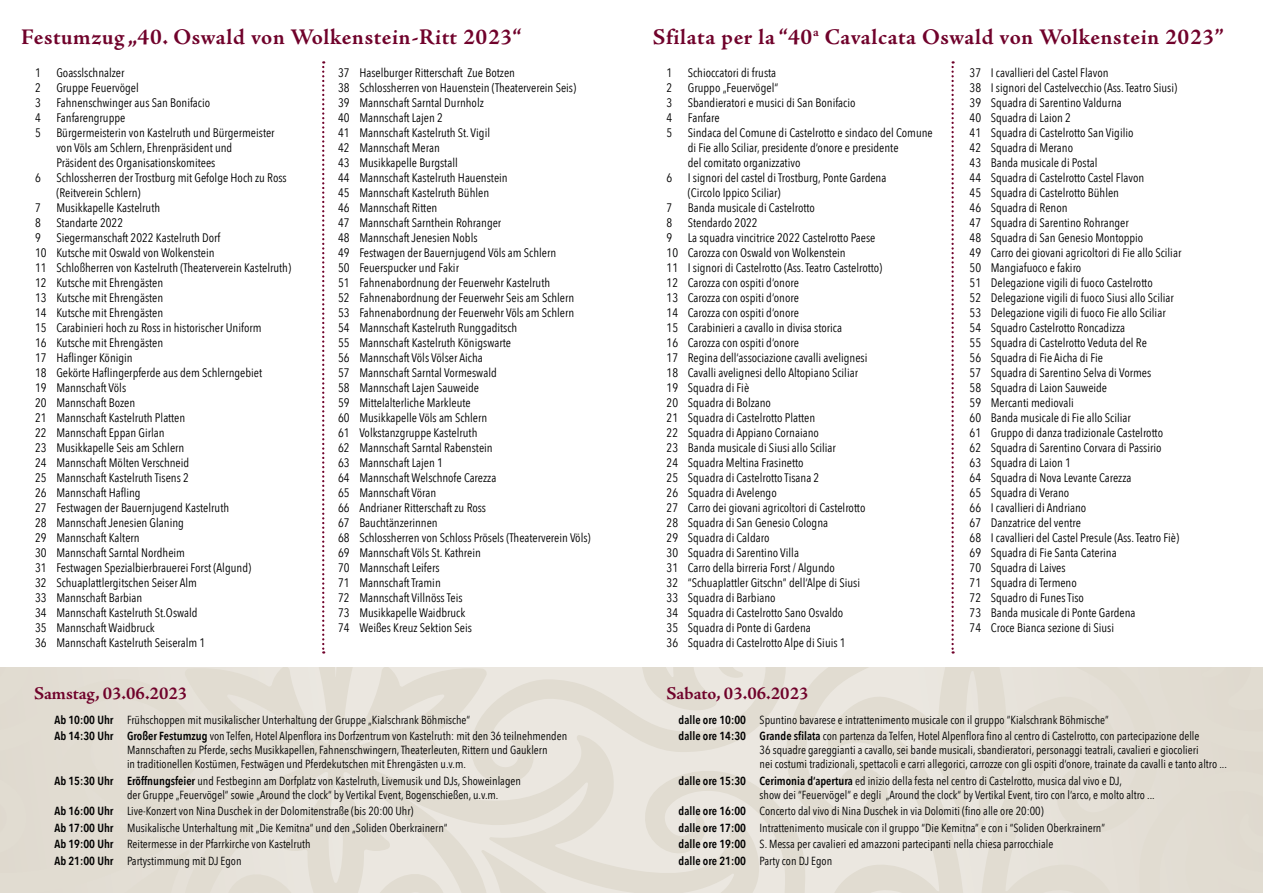
<style>
.page{position:relative;width:1263px;height:893px;background:#fff}
.page>*{position:absolute;margin:0;border:0;box-sizing:border-box;transform-origin:0 0}
.t1{font:700 22.5px "Adobe Jenson Pro";letter-spacing:.025em;color:#70022b}
.t2{font:700 18px "Adobe Jenson Pro";color:#70022b}
.t3{font:12.3px/15px "Avenir Next Condensed";color:#000}
.t4{font:11.7px/16.4px "Avenir Next Condensed";color:#000}
.s1{font-weight:600}
</style>
<div class="page">
<svg style="left:322px;top:61px;width:2px;height:593px"></svg>
<svg style="left:951px;top:61px;width:3px;height:593px"></svg>
<svg style="left:769px;top:668px;width:494px;height:225px"></svg>
<svg style="left:0;top:668px;width:769px;height:225px;fill:#e5e0d7"></svg>
<div style="left:0;top:668px;width:206px;height:185px;background:#e1dcd1"></div>
<h1 class="t1" style="left:21px;top:24px;width:502px">Festumzug „40. Oswald von Wolkenstein-Ritt 2023“</h1>
<h1 class="t1" style="left:653px;top:24px;width:572px">Sfilata per la “40<sup>a</sup> Cavalcata Oswald von Wolkenstein 2023”</h1>
<p class="t3" style="left:35px;top:64px;width:7px">1</p>
<p class="t3" style="left:56px;top:64px;width:70px">Goasslschnalzer</p>
<p class="t3" style="left:35px;top:79px;width:7px">2</p>
<p class="t3" style="left:56px;top:79px;width:84px">Gruppe Feuervögel</p>
<p class="t3" style="left:35px;top:94px;width:7px">3</p>
<p class="t3" style="left:56px;top:94px;width:155px">Fahnenschwinger aus San Bonifacio</p>
<p class="t3" style="left:35px;top:109px;width:7px">4</p>
<p class="t3" style="left:56px;top:109px;width:71px">Fanfarengruppe</p>
<p class="t3" style="left:35px;top:124px;width:7px">5</p>
<p class="t3" style="left:56px;top:124px;width:220px">Bürgermeisterin von Kastelruth und Bürgermeister von Völs am Schlern, Ehrenpräsident und<br>Präsident des Organisationskomitees</p>
<p class="t3" style="left:35px;top:169px;width:7px">6</p>
<p class="t3" style="left:56px;top:169px;width:232px">Schlossherren der Trostburg mit Gefolge Hoch zu Ross (Reitverein Schlern)</p>
<p class="t3" style="left:35px;top:199px;width:7px">7</p>
<p class="t3" style="left:56px;top:199px;width:105px">Musikkapelle Kastelruth</p>
<p class="t3" style="left:35px;top:214px;width:7px">8</p>
<p class="t3" style="left:56px;top:214px;width:68px">Standarte 2022</p>
<p class="t3" style="left:35px;top:229px;width:7px">9</p>
<p class="t3" style="left:969px;top:64px;width:213px">37 I cavallieri del Castel Flavon<br>38 I signori del Castelvecchio (Ass. Teatro Siusi)<br>39 Squadra di Sarentino Valdurna<br>40 Squadra di Laion 2<br>41 Squadra di Castelrotto San Vigilio<br>42 Squadra di Merano<br>43 Banda musicale di Postal<br>44 Squadra di Castelrotto Castel Flavon<br>45 Squadra di Castelrotto Bühlen<br>46 Squadra di Renon<br>47 Squadra di Sarentino Rohranger<br>48 Squadra di San Genesio Montoppio<br>49 Carro dei giovani agricoltori di Fie allo Sciliar 50 Mangiafuoco e fakiro<br>51 Delegazione vigili di fuoco Castelrotto<br>52 Delegazione vigili di fuoco Siusi allo Sciliar 53 Delegazione vigili di fuoco Fie allo Sciliar<br>54 Squadro Castelrotto Roncadizza<br>55 Squadra di Castelrotto Veduta del Re<br>56 Squadra di Fie Aicha di Fie<br>57 Squadra di Sarentino Selva di Vormes<br>58 Squadra di Laion Sauweide<br>59 Mercanti mediovali<br>60 Banda musicale di Fie allo Sciliar<br>61 Gruppo di danza tradizionale Castelrotto<br>62 Squadra di Sarentino Corvara di Passirio<br>63 Squadra di Laion 1<br>64 Squadra di Nova Levante Carezza<br>65 Squadra di Verano<br>66 I cavallieri di Andriano<br>67 Danzatrice del ventre<br>68 I cavallieri del Castel Presule (Ass. Teatro Fiè)<br>69 Squadra di Fie Santa Caterina<br>70 Squadra di Laives<br>71 Squadra di Termeno<br>72 Squadro di Funes Tiso<br>73 Banda musicale di Ponte Gardena<br>74 Croce Bianca sezione di Siusi</p>
<p class="t3" style="left:338px;top:65px;width:254px">37 Haselburger Ritterschaft Zue Botzen<br>38 Schlossherren von Hauenstein (Theaterverein Seis)<br>39 Mannschaft Sarntal Durnholz<br>40 Mannschaft Lajen 2<br>41 Mannschaft Kastelruth St. Vigil<br>42 Mannschaft Meran<br>43 Musikkapelle Burgstall<br>44 Mannschaft Kastelruth Hauenstein<br>45 Mannschaft Kastelruth Bühlen<br>46 Mannschaft Ritten<br>47 Mannschaft Sarnthein Rohranger<br>48 Mannschaft Jenesien Nobls<br>49 Festwagen der Bauernjugend Völs am Schlern<br>50 Feuerspucker und Fakir<br>51 Fahnenabordnung der Feuerwehr Kastelruth<br>52 Fahnenabordnung der Feuerwehr Seis am Schlern<br>53 Fahnenabordnung der Feuerwehr Völs am Schlern<br>54 Mannschaft Kastelruth Runggaditsch<br>55 Mannschaft Kastelruth Königswarte<br>56 Mannschaft Völs Völser Aicha<br>57 Mannschaft Sarntal Vormeswald<br>58 Mannschaft Lajen Sauweide<br>59 Mittelalterliche Markleute<br>60 Musikkapelle Völs am Schlern<br>61 Volkstanzgruppe Kastelruth<br>62 Mannschaft Sarntal Rabenstein<br>63 Mannschaft Lajen 1<br>64 Mannschaft Welschnofe Carezza<br>65 Mannschaft Vöran<br>66 Andrianer Ritterschaft zu Ross<br>67 Bauchtänzerinnen<br>68 Schlossherren von Schloss Prösels (Theaterverein Völs)<br>69 Mannschaft Völs St. Kathrein<br>70 Mannschaft Leifers<br>71 Mannschaft Tramin<br>72 Mannschaft Villnöss Teis<br>73 Musikkapelle Waidbruck<br>74 Weißes Kreuz Sektion Seis</p>
<p class="t3" style="left:666px;top:65px;width:7px">1</p>
<p class="t3" style="left:688px;top:65px;width:90px">Schioccatori di frusta</p>
<p class="t3" style="left:666px;top:80px;width:7px">2</p>
<p class="t3" style="left:688px;top:80px;width:92px">Gruppo „Feuervögel“</p>
<p class="t3" style="left:666px;top:95px;width:7px">3</p>
<p class="t3" style="left:688px;top:95px;width:169px">Sbandieratori e musici di San Bonifacio</p>
<p class="t3" style="left:666px;top:110px;width:7px">4</p>
<p class="t3" style="left:688px;top:110px;width:33px">Fanfare</p>
<p class="t3" style="left:666px;top:125px;width:7px">5</p>
<p class="t3" style="left:688px;top:125px;width:246px">Sindaca del Comune di Castelrotto e sindaco del Comune di Fie allo Sciliar, presidente d‘onore e presidente<br>del comitato organizzativo</p>
<p class="t3" style="left:667px;top:169px;width:7px">6</p>
<p class="t3" style="left:688px;top:169px;width:200px">I signori del castel di Trostburg, Ponte Gardena (Circolo Ippico Sciliar)</p>
<p class="t3" style="left:667px;top:199px;width:7px">7</p>
<p class="t3" style="left:688px;top:199px;width:129px">Banda musicale di Castelrotto</p>
<p class="t3" style="left:667px;top:214px;width:7px">8</p>
<p class="t3" style="left:688px;top:214px;width:71px">Stendardo 2022</p>
<p class="t3" style="left:667px;top:229px;width:7px">9</p>
<p class="t3" style="left:35px;top:229px;width:257px;text-indent:21px">Siegermanschaft 2022 Kastelruth Dorf<br>10 Kutsche mit Oswald von Wolkenstein<br>11 Schloßherren von Kastelruth (Theaterverein Kastelruth)<br>12 Kutsche mit Ehrengästen<br>13 Kutsche mit Ehrengästen<br>14 Kutsche mit Ehrengästen<br>15 Carabinieri hoch zu Ross in historischer Uniform<br>16 Kutsche mit Ehrengästen<br>17 Haflinger Königin<br>18 Gekörte Haflingerpferde aus dem Schlerngebiet<br>19 Mannschaft Völs<br>20 Mannschaft Bozen<br>21 Mannschaft Kastelruth Platten<br>22 Mannschaft Eppan Girlan<br>23 Musikkapelle Seis am Schlern<br>24 Mannschaft Mölten Verschneid<br>25 Mannschaft Kastelruth Tisens 2<br>26 Mannschaft Hafling<br>27 Festwagen der Bauernjugend Kastelruth<br>28 Mannschaft Jenesien Glaning<br>29 Mannschaft Kaltern<br>30 Mannschaft Sarntal Nordheim<br>31 Festwagen Spezialbierbrauerei Forst (Algund)<br>32 Schuaplattlergitschen Seiser Alm<br>33 Mannschaft Barbian<br>34 Mannschaft Kastelruth St.Oswald<br>35 Mannschaft Waidbruck<br>36 Mannschaft Kastelruth Seiseralm 1</p>
<p class="t3" style="left:667px;top:229px;width:217px;text-indent:21px">La squadra vincitrice 2022 Castelrotto Paese 10 Carozza con Oswald von Wolkenstein<br>11 I signori di Castelrotto (Ass. Teatro Castelrotto)<br>12 Carozza con ospiti d‘onore<br>13 Carozza con ospiti d‘onore<br>14 Carozza con ospiti d‘onore<br>15 Carabinieri a cavallo in divisa storica<br>16 Carozza con ospiti d‘onore<br>17 Regina dell‘associazione cavalli avelignesi<br>18 Cavalli avelignesi dello Altopiano Sciliar<br>19 Squadra di Fiè<br>20 Squadra di Bolzano<br>21 Squadra di Castelrotto Platten<br>22 Squadra di Appiano Cornaiano<br>23 Banda musicale di Siusi allo Sciliar<br>24 Squadra Meltina Frasinetto<br>25 Squadra di Castelrotto Tisana 2<br>26 Squadra di Avelengo<br>27 Carro dei giovani agricoltori di Castelrotto<br>28 Squadra di San Genesio Cologna<br>29 Squadra di Caldaro<br>30 Squadra di Sarentino Villa<br>31 Carro della birreria Forst / Algundo<br>32 “Schuaplattler Gitschn” dell‘Alpe di Siusi<br>33 Squadra di Barbiano<br>34 Squadra di Castelrotto Sano Osvaldo<br>35 Squadra di Ponte di Gardena<br>36 Squadra di Castelrotto Alpe di Siuis 1</p>
<h2 class="t2" style="left:34px;top:683px;width:155px">Samstag, 03.06.2023</h2>
<p class="t4" style="left:54px;top:711px;width:514px"><span class="s1">Ab 10:00 Uhr</span> Frühschoppen mit musikalischer Unterhaltung der Gruppe „Kialschrank Böhmische“<br><span class="s1">Ab 14:30 Uhr Großer Festumzug</span> von Telfen, Hotel Alpenflora ins Dorfzentrum von Kastelruth: mit den 36 teilnehmenden</p>
<p class="t4" style="left:127px;top:742px;width:422px;line-height:14.2px">Mannschaften zu Pferde, sechs Musikkapellen, Fahnenschwingern, Theaterleuten, Rittern und Gauklern in traditionellen Kostümen, Festwägen und Pferdekutschen mit Ehrengästen u.v.m.</p>
<p class="t4" style="left:127px;top:773px;width:395px;line-height:14.2px;text-indent:-73px"><span class="s1">Ab 15:30 Uhr Eröffnungsfeier</span> und Festbeginn am Dorfplatz von Kastelruth, Livemusik und DJs, Showeinlagen der Gruppe „Feuervögel“ sowie „Around the clock“ by Vertikal Event, Bogenschießen, u.v.m.</p>
<p class="t4" style="left:54px;top:803px;width:395px"><span class="s1">Ab 16:00 Uhr</span> Live-Konzert von Nina Duschek in der Dolomitenstraße (bis 20:00 Uhr)<br><span class="s1">Ab 17:00 Uhr</span> Musikalische Unterhaltung mit „Die Kemitna“ und den „Soliden Oberkrainern“ <span class="s1">Ab 19:00 Uhr</span> Reitermesse in der Pfarrkirche von Kastelruth<br><span class="s1">Ab 21:00 Uhr</span> Partystimmung mit DJ Egon</p>
<h2 class="t2" style="left:666px;top:683px;width:143px">Sabato, 03.06.2023</h2>
<p class="t4" style="left:679px;top:711px;width:522px"><span class="s1">dalle ore 10:00</span> Spuntino bavarese e intrattenimento musicale con il gruppo “Kialschrank Böhmische”<br><span class="s1">dalle ore 14:30 Grande sfilata</span> con partenza da Telfen, Hotel Alpenflora fino al centro di Castelrotto,con partecipazione delle</p>
<p class="t4" style="left:759px;top:742px;width:469px;line-height:14.2px">36 squadre gareggianti a cavallo, sei bande musicali, sbandieratori, personaggi teatrali, cavalieri e giocolieri<br>nei costumi tradizionali, spettacoli e carri allegorici, carrozze con gli ospiti d‘onore, trainate da cavalli e tanto altro ...</p>
<p class="t4" style="left:759px;top:773px;width:397px;line-height:14.2px;text-indent:-81px"><span class="s1">dalle ore 15:30 Cerimonia d‘apertura</span> ed inizio della festa nel centro di Castelrotto, musica dal vivo e DJ,<br>show dei “Feuervögel” e degli „Around the clock“ by Vertikal Event, tiro con l‘arco, e molto altro ...</p>
<p class="t4" style="left:679px;top:803px;width:428px"><span class="s1">dalle ore 16:00</span> Concerto dal vivo di Nina Duschek in via Dolomiti (fino alle ore 20:00)<br><span class="s1">dalle ore 17:00</span> Intrattenimento musicale con il gruppo “Die Kemitna” e con i “Soliden Oberkrainern” <span class="s1">dalle ore 19:00</span> S. Messa per cavalieri ed amazzoni partecipanti nella chiesa parrocchiale<br><span class="s1">dalle ore 21:00</span> Party con DJ Egon</p>
</div>
